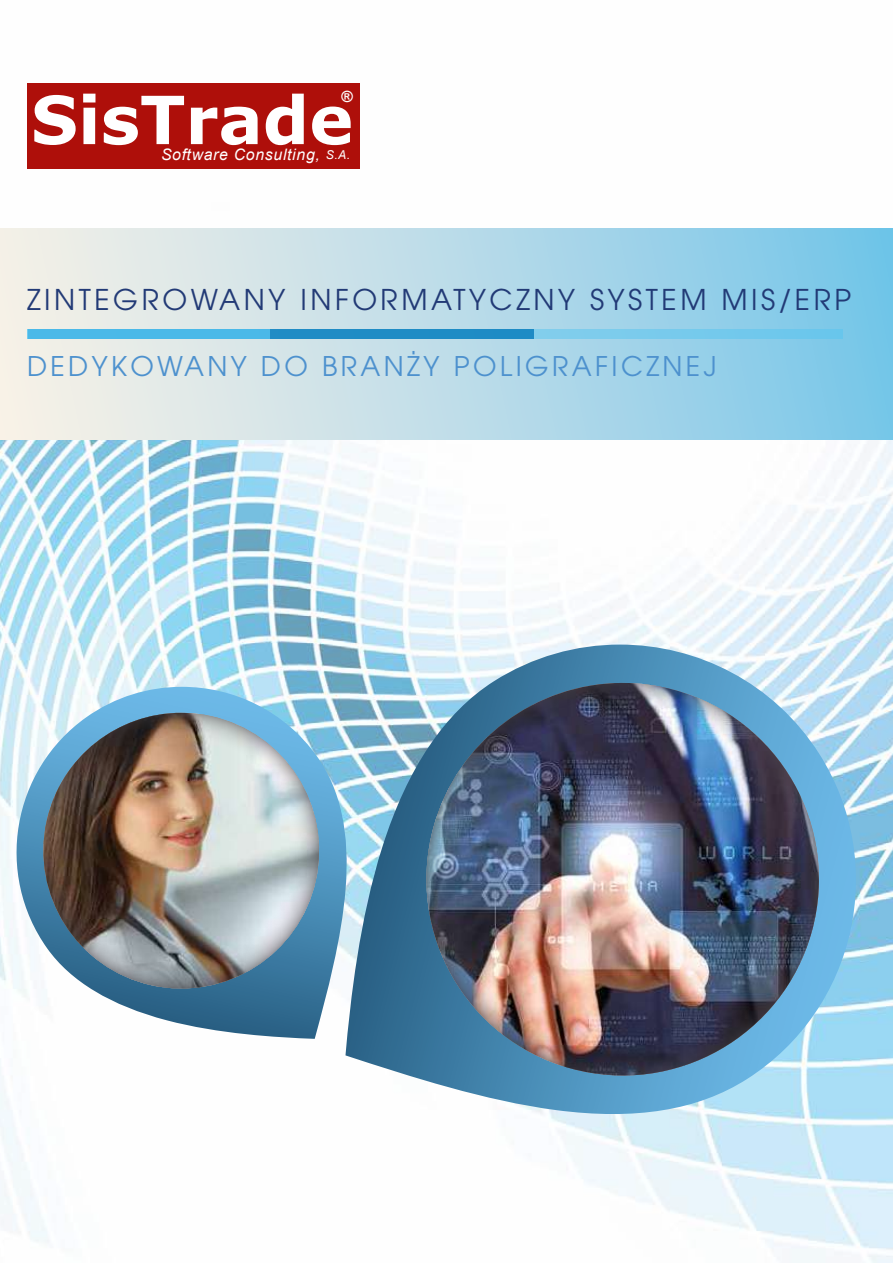
<style>
.page{position:relative;width:893px;height:1263px;background:#fff}
.page>*{position:absolute;margin:0;border:0;box-sizing:border-box;transform-origin:0 0}
.t1{font:700 66.45px "Verdana";color:#fff}
.t2{font:28.5px "ITC Avant Garde Pro";letter-spacing:.125em;color:#223a76}
.t3{font:27px "ITC Avant Garde Pro";letter-spacing:.125em;color:#4d91ce}
.t4{font:italic 15.75px "Arial";letter-spacing:.045em;color:#fff}
.t5{font:700 15.45px "Arial";color:#fff}
.s1{font-size:12.15px}
</style>
<div class="page">
<img style="left:0;top:228px;width:893px;height:1035px">
<svg style="left:345px;top:644px;width:544px;height:476px"></svg>
<img style="left:405px;top:661px;width:436px;height:436px">
<svg style="left:0;top:687px;width:350px;height:352px"></svg>
<img style="left:30px;top:700px;width:302px;height:302px">
<div style="left:27px;top:83px;width:333px;height:86px;background:#ae0f0a"></div>
<div style="left:0;top:229px;width:893px;height:211px;background:linear-gradient(to right,#fcf2e8,#79c6e9)"></div>
<div style="left:28px;top:329px;width:815px;height:10px;background:#76caec"></div>
<div style="left:28px;top:329px;width:505px;height:10px;background:#1f8cc5"></div>
<div style="left:27px;top:329px;width:243px;height:10px;background:#4ab9e8"></div>
<p class="t5" style="left:341px;top:86px;width:13px">®</p>
<h1 class="t1" style="left:31px;top:73px;width:324px">SisTrade</h1>
<p class="t4" style="left:161px;top:144px;width:191px">Software Consulting, <span class="s1">S.A.</span></p>
<p class="t2" style="left:27px;top:282px;width:826px">ZINTEGROWANY INFORMATYCZNY SYSTEM MIS/ERP</p>
<p class="t3" style="left:27px;top:350px;width:691px">DEDYKOWANY DO BRANŻY POLIGRAFICZNEJ</p>
</div>
